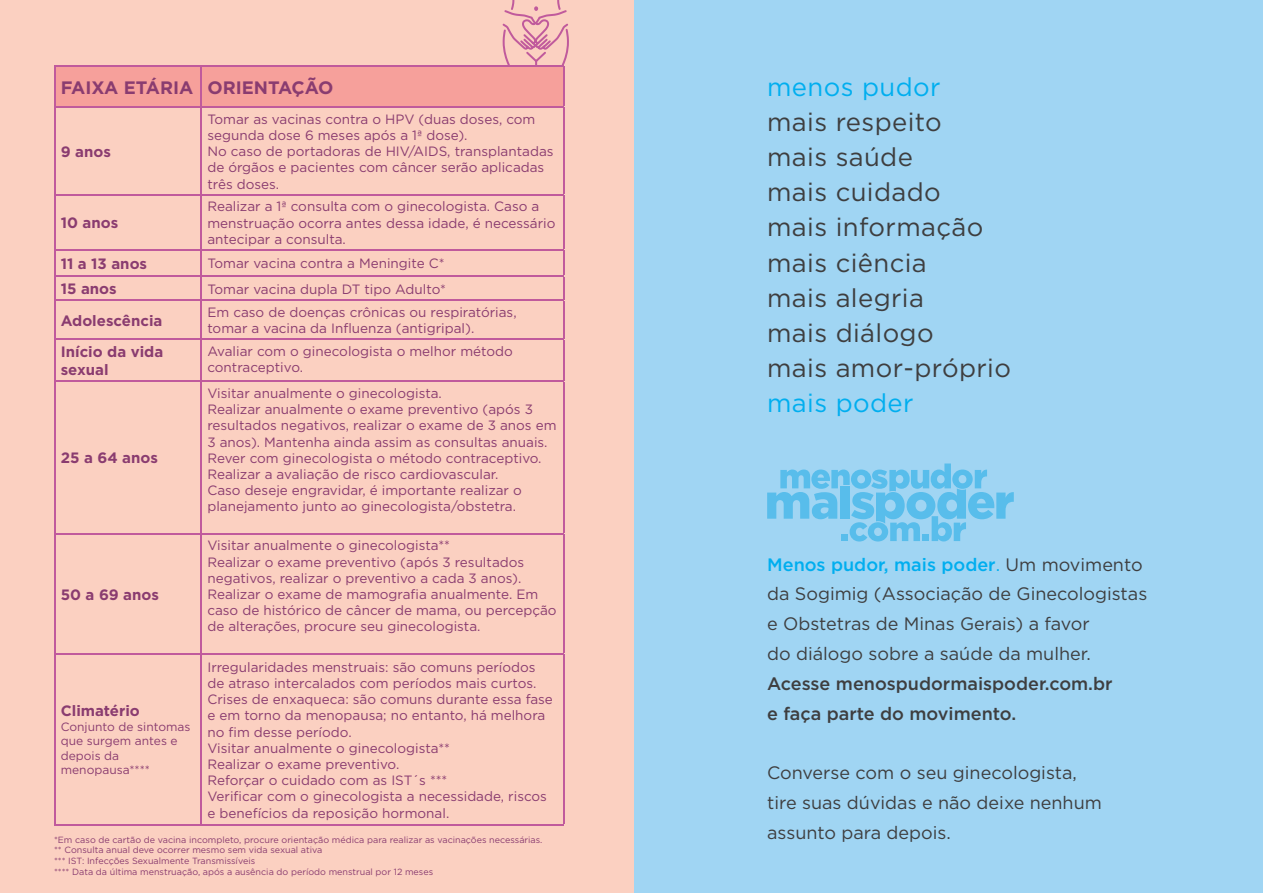
<style>
.page{position:relative;width:1263px;height:893px;background:#fff}
.page>*{position:absolute;margin:0;border:0;box-sizing:border-box;transform-origin:0 0}
.t1{font:25.65px/35.2px "Gotham";letter-spacing:.015em;color:#3e3e3f}
.t2{font:25.65px "Gotham";letter-spacing:.015em;color:#00aeef}
.t3{font:18px/29.8px "Gotham";color:#3e3e3f}
.t4{font:500 18px/29.8px "Gotham";color:#3e3e3f}
.t5{font:700 18px "Gotham";color:#8a3c70}
.t6{font:700 15px/18px "Gotham";color:#8a3c70}
.t7{font:13.5px/16.2px "Gotham";color:#8a3c70}
.t8{font:12px/14.4px "Gotham";color:#8a3c70}
.t9{font:9px/10.8px "Gotham";color:#8a3c70}
.s1{font-weight:500;color:#00aeef}
.s2{color:#00aeef}
</style>
<div class="page">
<div style="left:0;top:0;width:634px;height:893px;background:#fbd0c1"></div>
<div style="left:634px;top:0;width:629px;height:893px;background:#a0d5f3"></div>
<hr style="left:54px;top:65px;width:147px;height:2px;background:#c05a9c">
<hr style="left:54px;top:67px;width:2px;height:39px;background:#c05a9c">
<hr style="left:54px;top:106px;width:147px;height:2px;background:#c05a9c">
<hr style="left:201px;top:106px;width:363px;height:2px;background:#c05a9c">
<hr style="left:54px;top:108px;width:2px;height:86px;background:#c05a9c">
<hr style="left:201px;top:108px;width:1px;height:86px;background:#c05a9c">
<hr style="left:563px;top:108px;width:1px;height:86px;background:#c05a9c">
<hr style="left:54px;top:194px;width:147px;height:1px;background:#c05a9c">
<hr style="left:54px;top:195px;width:2px;height:54px;background:#c05a9c">
<hr style="left:201px;top:194px;width:363px;height:1px;background:#c05a9c">
<hr style="left:201px;top:195px;width:1px;height:54px;background:#c05a9c">
<hr style="left:563px;top:195px;width:1px;height:54px;background:#c05a9c">
<hr style="left:54px;top:249px;width:147px;height:1px;background:#c05a9c">
<hr style="left:54px;top:250px;width:2px;height:25px;background:#c05a9c">
<hr style="left:201px;top:249px;width:363px;height:1px;background:#c05a9c">
<hr style="left:54px;top:275px;width:147px;height:2px;background:#c05a9c">
<hr style="left:54px;top:277px;width:2px;height:22px;background:#c05a9c">
<hr style="left:201px;top:275px;width:363px;height:2px;background:#c05a9c">
<svg style="left:201px;top:250px;width:1px;height:49px"></svg>
<svg style="left:563px;top:250px;width:1px;height:49px"></svg>
<hr style="left:54px;top:299px;width:147px;height:2px;background:#c05a9c">
<hr style="left:54px;top:301px;width:2px;height:37px;background:#c05a9c">
<hr style="left:201px;top:299px;width:363px;height:2px;background:#c05a9c">
<hr style="left:201px;top:301px;width:1px;height:37px;background:#c05a9c">
<hr style="left:563px;top:301px;width:1px;height:37px;background:#c05a9c">
<hr style="left:54px;top:338px;width:147px;height:2px;background:#c05a9c">
<hr style="left:54px;top:340px;width:2px;height:40px;background:#c05a9c">
<hr style="left:201px;top:338px;width:363px;height:2px;background:#c05a9c">
<hr style="left:201px;top:340px;width:1px;height:40px;background:#c05a9c">
<hr style="left:563px;top:340px;width:1px;height:40px;background:#c05a9c">
<hr style="left:54px;top:380px;width:147px;height:2px;background:#c05a9c">
<hr style="left:54px;top:382px;width:2px;height:151px;background:#c05a9c">
<hr style="left:201px;top:380px;width:363px;height:2px;background:#c05a9c">
<hr style="left:201px;top:382px;width:1px;height:151px;background:#c05a9c">
<hr style="left:563px;top:382px;width:1px;height:151px;background:#c05a9c">
<hr style="left:54px;top:533px;width:147px;height:1px;background:#c05a9c">
<hr style="left:54px;top:534px;width:2px;height:119px;background:#c05a9c">
<hr style="left:201px;top:533px;width:363px;height:1px;background:#c05a9c">
<hr style="left:201px;top:534px;width:1px;height:119px;background:#c05a9c">
<hr style="left:563px;top:534px;width:1px;height:119px;background:#c05a9c">
<hr style="left:54px;top:653px;width:147px;height:1px;background:#c05a9c">
<hr style="left:54px;top:654px;width:2px;height:170px;background:#c05a9c">
<hr style="left:201px;top:653px;width:363px;height:1px;background:#c05a9c">
<hr style="left:201px;top:654px;width:1px;height:170px;background:#c05a9c">
<hr style="left:563px;top:654px;width:1px;height:170px;background:#c05a9c">
<hr style="left:54px;top:824px;width:147px;height:1px;background:#c05a9c">
<hr style="left:201px;top:824px;width:363px;height:1px;background:#c05a9c">
<svg style="left:767px;top:463px;width:247px;height:78px"></svg>
<svg style="left:56px;top:0;width:513px;height:106px"></svg>
<h2 class="t5" style="left:61px;top:75px;width:274px">FAIXA ETÁRIA ORIENTAÇÃO</h2>
<p class="t6" style="left:61px;top:142px;width:52px">9 anos</p>
<p class="t6" style="left:61px;top:214px;width:59px">10 anos</p>
<p class="t7" style="left:207px;top:111px;width:348px">Tomar as vacinas contra o HPV (duas doses, com segunda dose 6 meses após a 1ª dose).<br>No caso de portadoras de HIV/AIDS, transplantadas de órgãos e pacientes com câncer serão aplicadas três doses.</p>
<p class="t7" style="left:207px;top:198px;width:349px">Realizar a 1ª consulta com o ginecologista. Caso a menstruação ocorra antes dessa idade, é necessário antecipar a consulta.</p>
<p class="t6" style="left:61px;top:255px;width:88px">11 a 13 anos</p>
<p class="t7" style="left:207px;top:255px;width:239px">Tomar vacina contra a Meningite C*</p>
<p class="t6" style="left:61px;top:280px;width:57px">15 anos</p>
<p class="t7" style="left:207px;top:280px;width:240px">Tomar vacina dupla DT tipo Adulto*</p>
<p class="t6" style="left:61px;top:311px;width:103px">Adolescência</p>
<p class="t7" style="left:207px;top:304px;width:311px">Em caso de doenças crônicas ou respiratórias, tomar a vacina da Influenza (antigripal).</p>
<p class="t6" style="left:61px;top:343px;width:104px">Início da vida sexual</p>
<p class="t7" style="left:207px;top:343px;width:307px">Avaliar com o ginecologista o melhor método contraceptivo.</p>
<p class="t6" style="left:61px;top:449px;width:99px">25 a 64 anos</p>
<p class="t6" style="left:61px;top:585px;width:100px">50 a 69 anos</p>
<p class="t6" style="left:61px;top:702px;width:81px">Climatério</p>
<p class="t8" style="left:61px;top:719px;width:131px">Conjunto de sintomas que surgem antes e depois da menopausa****</p>
<p class="t7" style="left:207px;top:385px;width:351px">Visitar anualmente o ginecologista.<br>Realizar anualmente o exame preventivo (após 3 resultados negativos, realizar o exame de 3 anos em 3 anos). Mantenha ainda assim as consultas anuais.<br>Rever com ginecologista o método contraceptivo.<br>Realizar a avaliação de risco cardiovascular.<br>Caso deseje engravidar, é importante realizar o planejamento junto ao ginecologista/obstetra.</p>
<p class="t7" style="left:207px;top:537px;width:351px">Visitar anualmente o ginecologista**<br>Realizar o exame preventivo (após 3 resultados negativos, realizar o preventivo a cada 3 anos).<br>Realizar o exame de mamografia anualmente. Em caso de histórico de câncer de mama, ou percepção de alterações, procure seu ginecologista.</p>
<p class="t7" style="left:207px;top:658px;width:347px">Irregularidades menstruais: são comuns períodos de atraso intercalados com períodos mais curtos.<br>Crises de enxaqueca: são comuns durante essa fase e em torno da menopausa; no entanto, há melhora no fim desse período.<br>Visitar anualmente o ginecologista**<br>Realizar o exame preventivo.<br>Reforçar o cuidado com as IST´s ***<br>Verificar com o ginecologista a necessidade, riscos e benefícios da reposição hormonal.</p>
<p class="t9" style="left:54px;top:834px;width:490px">*Em caso de cartão de vacina incompleto, procure orientação médica para realizar as vacinações necessárias. ** Consulta anual deve ocorrer mesmo sem vida sexual ativa<br>*** IST: Infecções Sexualmente Transmissíveis<br>**** Data da última menstruação, após a ausência do período menstrual por 12 meses</p>
<h1 class="t2" style="left:767px;top:70px;width:175px">menos pudor</h1>
<h1 class="t1" style="left:767px;top:104px;width:245px">mais respeito<br>mais saúde<br>mais cuidado<br>mais informação mais ciência<br>mais alegria<br>mais diálogo<br>mais amor-próprio</h1>
<h1 class="t2" style="left:767px;top:387px;width:148px">mais poder</h1>
<h2 class="t3" style="left:767px;top:549px;width:382px"><span class="s1">Menos pudor, mais poder</span><span class="s2">.</span> Um movimento da Sogimig (Associação de Ginecologistas e Obstetras de Minas Gerais) a favor<br>do diálogo sobre a saúde da mulher.</h2>
<h2 class="t4" style="left:767px;top:668px;width:347px">Acesse menospudormaispoder.com.br e faça parte do movimento.</h2>
<h2 class="t3" style="left:767px;top:758px;width:336px">Converse com o seu ginecologista, tire suas dúvidas e não deixe nenhum assunto para depois.</h2>
</div>
